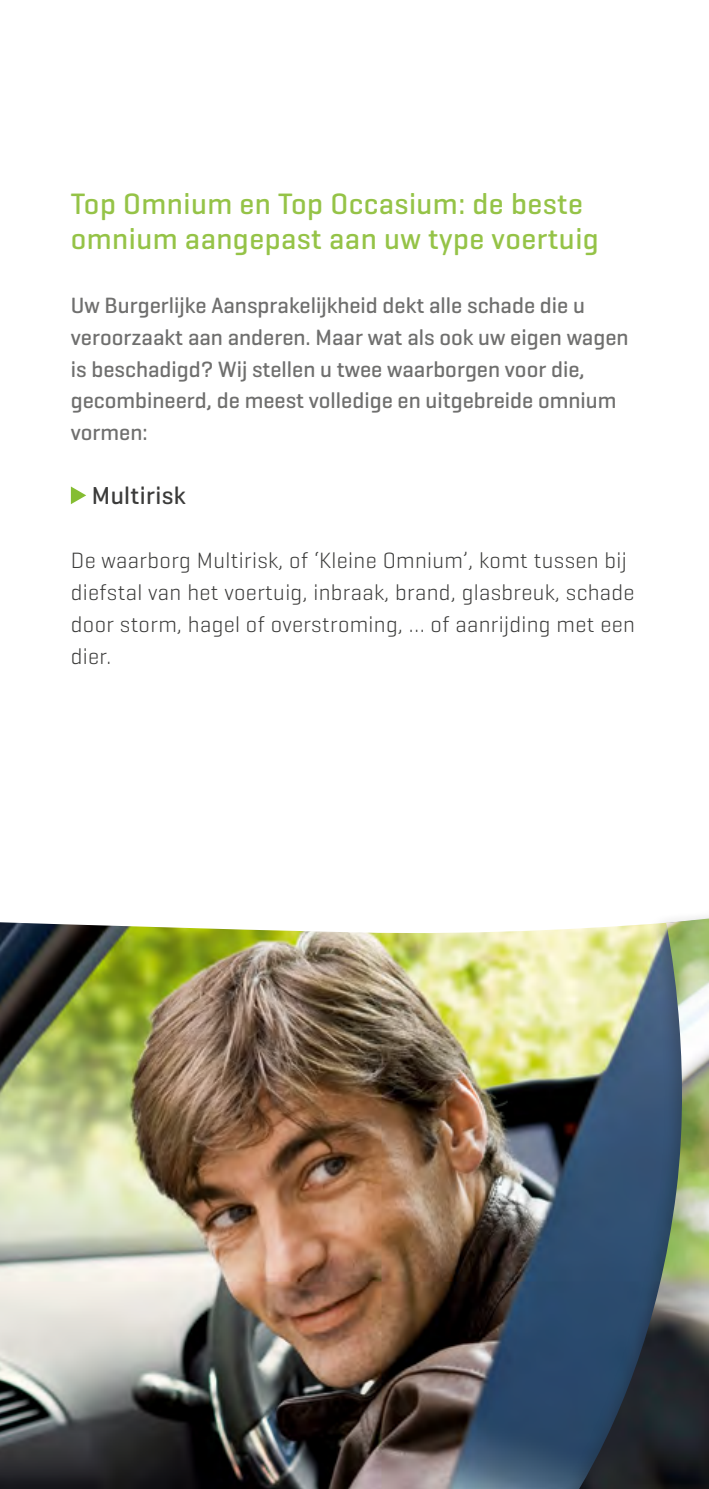
<style>
.page{position:relative;width:709px;height:1489px;background:#fff}
.page>*{position:absolute;margin:0;border:0;box-sizing:border-box;transform-origin:0 0}
.t1{font:500 30px/35px "Geogrotesque";letter-spacing:.015em;color:#95c347}
.t2{font:500 25px "Geogrotesque";letter-spacing:.015em;color:#3b3b3a}
.t3{font:500 22.5px/32px "Geogrotesque";color:#6f6f6e}
.t4{font:300 22.5px/32px "Geogrotesque";letter-spacing:.015em;color:#3b3b3a}
</style>
<div class="page">
<svg style="left:71px;top:486px;width:15px;height:18px"></svg>
<img style="left:0;top:922px;width:549px;height:566px">
<div style="left:549px;top:776px;width:160px;height:712px;background:#1a1a18;opacity:.25"></div>
<img style="left:579px;top:918px;width:130px;height:570px">
<h1 class="t1" style="left:71px;top:185px;width:529px">Top Omnium en Top Occasium: de beste omnium aangepast aan uw type voertuig</h1>
<p class="t3" style="left:71px;top:288px;width:559px">Uw Burgerlijke Aansprakelijkheid dekt alle schade die u veroorzaakt aan anderen. Maar wat als ook uw eigen wagen is beschadigd? Wij stellen u twee waarborgen voor die, gecombineerd, de meest volledige en uitgebreide omnium vormen:</p>
<p class="t2" style="left:92px;top:480px;width:95px">Multirisk</p>
<p class="t4" style="left:71px;top:543px;width:565px">De waarborg Multirisk, of ‘Kleine Omnium’, komt tussen bij diefstal van het voertuig, inbraak, brand, glasbreuk, schade door storm, hagel of overstroming, … of aanrijding met een dier.</p>
</div>
